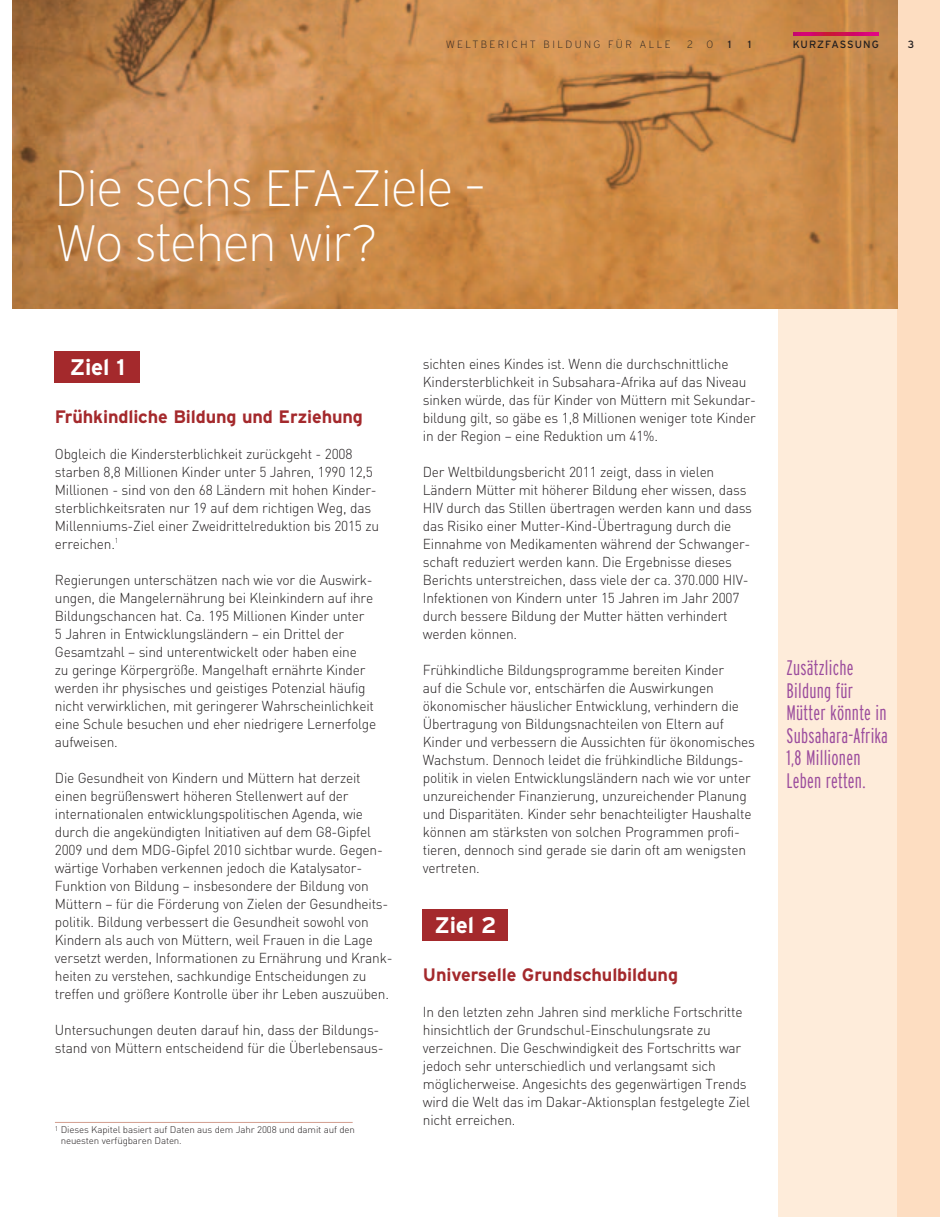
<style>
.page{position:relative;width:940px;height:1217px;background:#fff}
.page>*{position:absolute;margin:0;border:0;box-sizing:border-box;transform-origin:0 0}
.t1{font:200 51px/54px "Interstate";letter-spacing:-.02em;color:#fff}
.t2{font:700 22.5px "Interstate";letter-spacing:-.005em;color:#fff}
.t3{font:300 extra-condensed 21px/22.5px "Interstate";letter-spacing:.01em;color:#9b4c9d}
.t4{font:700 18px "Interstate";letter-spacing:-.005em;color:#a4292c}
.t5{font:300 14.25px/18px "DIN";letter-spacing:-.015em;color:#231f20;scale:.96 1}
.t6{font:200 10.5px "Interstate";letter-spacing:.225em;color:#231f20}
.t7{font:10.5px "Interstate";letter-spacing:.095em;color:#231f20}
.t8{font:300 9.45px/10.5px "DIN";letter-spacing:-.015em;color:#231f20}
</style>
<div class="page">
<div style="left:778px;top:1px;width:161px;height:1215px;background:#feecda"></div>
<div style="left:897px;top:1px;width:42px;height:1215px;background:#fdddc1"></div>
<div style="left:55px;top:351px;width:85px;height:32px;background:#a4292c"></div>
<hr style="left:55px;top:1121px;width:298px;height:1px;background:#d39d8e">
<img style="left:12px;top:1px;width:885px;height:307px">
<img style="left:793px;top:32px;width:85px;height:4px">
<div style="left:423px;top:909px;width:85px;height:31px;background:#a4292c"></div>
<p class="t6" style="left:446px;top:41px;width:227px">WELTBERICHT BILDUNG FÜR ALLE</p>
<p class="t6" style="left:687px;top:41px;width:7px">2</p>
<p class="t7" style="left:792px;top:41px;width:88px">KURZFASSUNG</p>
<p class="t6" style="left:706px;top:41px;width:8px">0</p>
<p class="t7" style="left:728px;top:41px;width:5px">1</p>
<p class="t7" style="left:747px;top:41px;width:5px">1</p>
<p class="t7" style="left:907px;top:41px;width:8px">3</p>
<h1 class="t1" style="left:55px;top:166px;width:432px">Die sechs EFA-Ziele –<br>Wo stehen wir?</h1>
<h2 class="t2" style="left:70px;top:358px;width:57px">Ziel 1</h2>
<p class="t4" style="left:55px;top:409px;width:310px">Frühkindliche Bildung und Erziehung</p>
<p class="t5" style="left:55px;top:446px;width:339px">Obgleich die Kindersterblichkeit zurückgeht - 2008 starben 8,8 Millionen Kinder unter 5 Jahren, 1990 12,5<br>Millionen - sind von den 68 Ländern mit hohen Kinder&shy;sterblichkeitsraten nur 19 auf dem richtigen Weg, das Millenniums-Ziel einer Zweidrittelreduktion bis 2015 zu erreichen.<sup>1</sup></p>
<p class="t5" style="left:55px;top:572px;width:336px">Regierungen unterschätzen nach wie vor die Auswirk&shy;ungen, die Mangelernährung bei Kleinkindern auf ihre Bildungschancen hat. Ca. 195 Millionen Kinder unter<br>5 Jahren in Entwicklungsländern – ein Drittel der Gesamtzahl – sind unterentwickelt oder haben eine<br>zu geringe Körpergröße. Mangelhaft ernährte Kinder werden ihr physisches und geistiges Potenzial häufig nicht verwirklichen, mit geringerer Wahrscheinlichkeit eine Schule besuchen und eher niedrigere Lernerfolge aufweisen.</p>
<p class="t5" style="left:55px;top:770px;width:353px">Die Gesundheit von Kindern und Müttern hat derzeit einen begrüßenswert höheren Stellenwert auf der internationalen entwicklungspolitischen Agenda, wie durch die angekündigten Initiativen auf dem G8-Gipfel 2009 und dem MDG-Gipfel 2010 sichtbar wurde. Gegen&shy;wärtige Vorhaben verkennen jedoch die Katalysator-Funktion von Bildung – insbesondere der Bildung von Müttern – für die Förderung von Zielen der Gesundheits&shy;politik. Bildung verbessert die Gesundheit sowohl von Kindern als auch von Müttern, weil Frauen in die Lage versetzt werden, Informationen zu Ernährung und Krank&shy;heiten zu verstehen, sachkundige Entscheidungen zu treffen und größere Kontrolle über ihr Leben auszuüben.</p>
<p class="t5" style="left:55px;top:1022px;width:344px">Untersuchungen deuten darauf hin, dass der Bildungs&shy;stand von Müttern entscheidend für die Überlebensaus-</p>
<p class="t8" style="left:61px;top:1125px;width:296px;text-indent:-6px"><sup>1</sup> Dieses Kapitel basiert auf Daten aus dem Jahr 2008 und damit auf den neuesten verfügbaren Daten.</p>
<p class="t5" style="left:423px;top:356px;width:348px">sichten eines Kindes ist. Wenn die durchschnittliche Kindersterblichkeit in Subsahara-Afrika auf das Niveau sinken würde, das für Kinder von Müttern mit Sekundar&shy;bildung gilt, so gäbe es 1,8 Millionen weniger tote Kinder in der Region – eine Reduktion um 41%.</p>
<p class="t5" style="left:423px;top:464px;width:344px">Der Weltbildungsbericht 2011 zeigt, dass in vielen Ländern Mütter mit höherer Bildung eher wissen, dass HIV durch das Stillen übertragen werden kann und dass das Risiko einer Mutter-Kind-Übertragung durch die Einnahme von Medikamenten während der Schwanger&shy;schaft reduziert werden kann. Die Ergebnisse dieses Berichts unterstreichen, dass viele der ca. 370.000 HIV-Infektionen von Kindern unter 15 Jahren im Jahr 2007 durch bessere Bildung der Mutter hätten verhindert werden können.</p>
<p class="t5" style="left:423px;top:662px;width:347px">Frühkindliche Bildungsprogramme bereiten Kinder<br>auf die Schule vor, entschärfen die Auswirkungen ökonomischer häuslicher Entwicklung, verhindern die Übertragung von Bildungsnachteilen von Eltern auf Kinder und verbessern die Aussichten für ökonomisches Wachstum. Dennoch leidet die frühkindliche Bildungs&shy;politik in vielen Entwicklungsländern nach wie vor unter unzureichender Finanzierung, unzureichender Planung und Disparitäten. Kinder sehr benachteiligter Haushalte können am stärksten von solchen Programmen profi&shy;tieren, dennoch sind gerade sie darin oft am wenigsten vertreten.</p>
<h2 class="t2" style="left:434px;top:915px;width:64px">Ziel 2</h2>
<p class="t4" style="left:423px;top:967px;width:257px">Universelle Grundschulbildung</p>
<p class="t5" style="left:423px;top:1004px;width:342px">In den letzten zehn Jahren sind merkliche Fortschritte hinsichtlich der Grundschul-Einschulungsrate zu verzeichnen. Die Geschwindigkeit des Fortschritts war jedoch sehr unterschiedlich und verlangsamt sich möglicherweise. Angesichts des gegenwärtigen Trends wird die Welt das im Dakar-Aktionsplan festgelegte Ziel nicht erreichen.</p>
<h3 class="t3" style="left:786px;top:658px;width:103px">Zusätzliche<br>Bildung für<br>Mütter könnte in<br>Subsahara-Afrika<br>1,8 Millionen<br>Leben retten.</h3>
</div>
